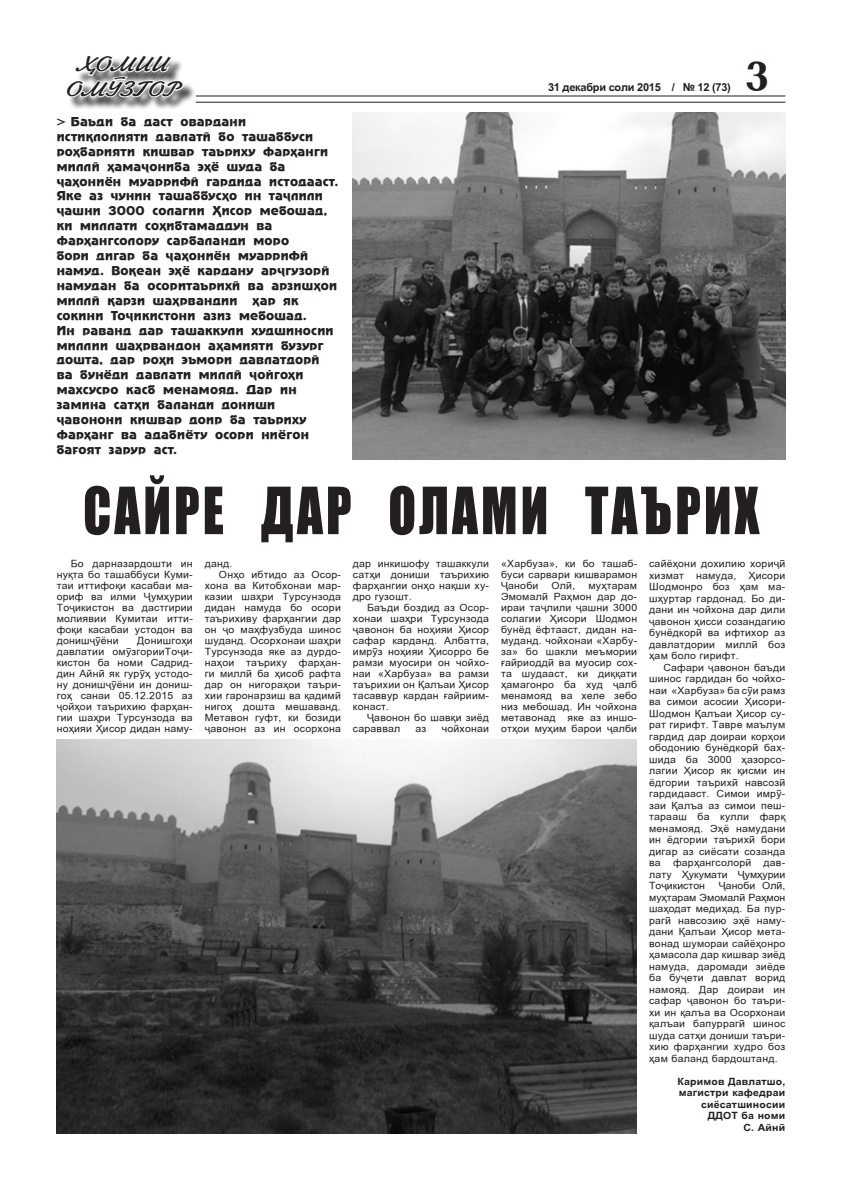
<style>
.page{position:relative;width:842px;height:1191px;background:#fff}
.page>*{position:absolute;margin:0;border:0;box-sizing:border-box;transform-origin:0 0}
.t1{font:60px "Impact Tj Normal";letter-spacing:.06em;color:#231f20;scale:.85 1}
.t2{font:700 44px "Baltica Tj";color:#231f20}
.t3{font:21.6px/25px "Jukarev Tj Normal";color:#231f20;scale:1.25 1}
.t4{font:12px/14.9px "Adver Gotic Tj Normal";letter-spacing:.025em;color:#231f20}
.t5{font:700 11px "Arial Tj";letter-spacing:-.02em;color:#231f20}
.t6{font:10px/11px "Arial Tj";letter-spacing:.02em;color:#231f20;text-align:justify;scale:1.05 1}
.t7{font:700 10px/11.5px "Arial Tj";letter-spacing:.02em;color:#231f20;text-align:right;scale:1.05 1}
</style>
<div class="page">
<div style="left:68px;top:57px;width:128px;height:53px;background:#231f20;opacity:.85"></div>
<svg style="left:68px;top:57px;width:117px;height:42px"></svg>
<hr style="left:196px;top:102px;width:589px;height:1px;background:#231f20">
<hr style="left:196px;top:95px;width:589px;height:1px;background:#231f20">
<img style="left:353px;top:112px;width:432px;height:347px">
<img style="left:57px;top:740px;width:580px;height:393px">
<h3 class="t3" style="left:64px;top:52px;width:93px;text-indent:12px">Њомии омўзгор</h3>
<p class="t5" style="left:548px;top:81px;width:184px">31 декабри соли 2015 / № 12 (73)</p>
<h2 class="t2" style="left:745px;top:54px;width:25px">3</h2>
<p class="t4" style="left:57px;top:114px;width:283px">&gt; Баъди ба даст овардани истиќлолияти давлатї бо ташаббуси роњбарияти кишвар таъриху фарњанги миллї њамаљониба эњё шуда ба љањониён муаррифї гардида истодааст.<br>Яке аз чунин ташаббусњо ин таљлили љашни 3000 солагии Њисор мебошад, ки миллати соњибтамаддун ва фарњангсолору сарбаланди моро<br>бори дигар ба љањониён муаррифї намуд. Воќеан эњё кардану арљгузорї намудан ба осоритаърихї ва арзишњои миллї ќарзи шањрвандии</p>
<p class="t4" style="left:57px;top:293px;width:278px;text-indent:196px">њар як сокини Тољикистони азиз мебошад.<br>Ин раванд дар ташаккули худшиносии миллии шањрвандон ањамияти бузург дошта, дар роњи эъмори давлатдорї ва бунёди давлати миллї љойгоњи махсусро касб менамояд. Дар ин замина сатњи баланди дониши љавонони кишвар доир ба таъриху фарњанг ва адабиёту осори ниёгон баѓоят зарур аст.</p>
<h1 class="t1" style="left:83px;top:475px;width:797px">САЙРЕ ДАР ОЛАМИ ТАЪРИХ</h1>
<p class="t6" style="left:57px;top:558px;width:131px;text-indent:14px">Бо дарназардошти ин нуќта бо ташаббуси Куми&shy;таи иттифоќи касабаи ма&shy;ориф ва илми Љумњурии Тољикистон ва дастгирии молиявии Кумитаи итти&shy;фоќи касабаи устодон ва донишљўёни</p>
<p class="t6" style="left:57px;top:635px;width:131px;text-indent:81px">Донишгоњи давлатии омўзгорииТољи&shy;кистон ба номи Садрид&shy;дин Айнї як гурўњ устодо&shy;ну донишљўёни ин дониш&shy;гоњ санаи 05.12.2015 аз љойњои таърихию фарњан&shy;гии шањри Турсунзода ва ноњияи Њисор дидан наму-</p>
<p class="t6" style="left:205px;top:558px;width:28px">данд.</p>
<p class="t6" style="left:219px;top:569px;width:118px">Онњо ибтидо аз Осор-</p>
<p class="t6" style="left:205px;top:580px;width:131px">хона ва Китобхонаи мар-</p>
<p class="t6" style="left:205px;top:591px;width:131px">казии шањри Турсунзода</p>
<p class="t6" style="left:205px;top:602px;width:131px">дидан намуда бо осори</p>
<p class="t6" style="left:205px;top:613px;width:131px">таърихиву фарњангии дар</p>
<p class="t6" style="left:205px;top:624px;width:131px">он љо мањфузбуда шинос</p>
<p class="t6" style="left:205px;top:635px;width:131px">шуданд. Осорхонаи шањри</p>
<p class="t6" style="left:205px;top:646px;width:131px">Турсунзода яке аз дурдо-</p>
<p class="t6" style="left:205px;top:657px;width:131px">нањои таъриху фарњан-</p>
<p class="t6" style="left:205px;top:668px;width:131px">ги миллї ба њисоб рафта</p>
<p class="t6" style="left:205px;top:679px;width:131px">дар он нигорањои таъри-</p>
<p class="t6" style="left:205px;top:690px;width:131px">хии гаронарзиш ва ќадимї</p>
<p class="t6" style="left:205px;top:701px;width:131px">нигоњ дошта мешаванд.</p>
<p class="t6" style="left:205px;top:712px;width:131px">Метавон гуфт, ки бозиди</p>
<p class="t6" style="left:205px;top:723px;width:131px">љавонон аз ин осорхона</p>
<p class="t6" style="left:353px;top:558px;width:131px">дар инкишофу ташаккули сатњи дониши таърихию фарњангии онњо наќши ху&shy;дро гузошт.</p>
<p class="t6" style="left:353px;top:602px;width:131px;text-indent:14px">Баъди боздид аз Осор&shy;хонаи шањри Турсунзода љавонон ба ноњияи Њисор сафар карданд. Албатта, имрўз ноњияи Њисорро бе рамзи муосири он чойхо&shy;наи «Харбуза» ва рамзи таърихии он Ќалъаи Њисор тасаввур кардан ѓайриим&shy;конаст.</p>
<p class="t6" style="left:353px;top:712px;width:131px;text-indent:14px">Љавонон бо шавќи зиёд сараввал</p>
<p class="t6" style="left:416px;top:723px;width:12px">аз</p>
<p class="t6" style="left:442px;top:723px;width:46px">чойхонаи</p>
<p class="t6" style="left:501px;top:558px;width:131px">«Харбуза», ки бо ташаб&shy;буси сарвари кишварамон Љаноби</p>
<p class="t6" style="left:552px;top:580px;width:24px">Олї,</p>
<p class="t6" style="left:501px;top:580px;width:131px;text-indent:87px">муњтарам Эмомалї Рањмон дар до&shy;ираи таљлили љашни 3000 солагии Њисори Шодмон бунёд ёфтааст, дидан на&shy;муданд. чойхонаи «Харбу&shy;за» бо шакли меъмории ѓайриоддї ва муосир сох&shy;та шудааст, ки диќќати њамагонро ба худ љалб менамояд ва хеле зебо низ мебошад. Ин чойхона метавонад яке аз иншо&shy;отњои муњим барои љалби</p>
<p class="t6" style="left:649px;top:558px;width:131px;line-height:11.5px">сайёњони дохилию хориљї хизмат намуда, Њисори Шодмонро боз њам ма&shy;шњуртар гардонад. Бо ди&shy;дани ин чойхона дар дили љавонон њисси созандагию бунёдкорї ва ифтихор аз давлатдории миллї боз њам боло гирифт.</p>
<p class="t6" style="left:649px;top:661px;width:131px;line-height:11.5px;text-indent:14px">Сафари љавонон баъди шинос гардидан бо чойхо&shy;наи «Харбуза» ба сўи рамз ва симои асосии Њисори-Шодмон Ќалъаи Њисор су&shy;рат гирифт. Тавре маълум гардид дар доираи корњои ободонию бунёдкорї бах&shy;шида ба 3000 њазорсо&shy;лагии Њисор як ќисми ин ёдгории таърихї навсозї гардидааст. Симои имрў&shy;заи Ќалъа аз симои пеш&shy;тарааш ба кулли фарќ менамояд. Эњё намудани ин ёдгории таърихї бори дигар аз сиёсати созанда ва фарњангсолорї дав&shy;лату Њукумати Љумњурии Тољикистон</p>
<p class="t6" style="left:649px;top:880px;width:131px;line-height:11.5px;text-indent:70px">Љаноби Олї, муњтарам Эмомалї Рањмон шањодат медињад. Ба пур&shy;рагї навсозию эњё наму&shy;дани Ќалъаи Њисор мета&shy;вонад шумораи сайёњонро њамасола дар кишвар зиёд намуда, даромади зиёде ба буљети давлат ворид намояд. Дар доираи ин сафар љавонон бо таъри&shy;хи ин ќалъа ва Осорхонаи ќалъаи бапуррагї шинос шуда сатњи дониши таъри&shy;хию фарњангии худро боз њам баланд бардоштанд.</p>
<p class="t7" style="left:677px;top:1075px;width:104px">Каримов Давлатшо,</p>
<p class="t7" style="left:679px;top:1087px;width:103px">магистри кафедраи</p>
<p class="t7" style="left:701px;top:1098px;width:82px">сиёсатшиносии</p>
<p class="t7" style="left:708px;top:1110px;width:9px">ДДО</p>
<p class="t7" style="left:731px;top:1110px;width:53px">Т ба номи<br>С. Айнї</p>
</div>
